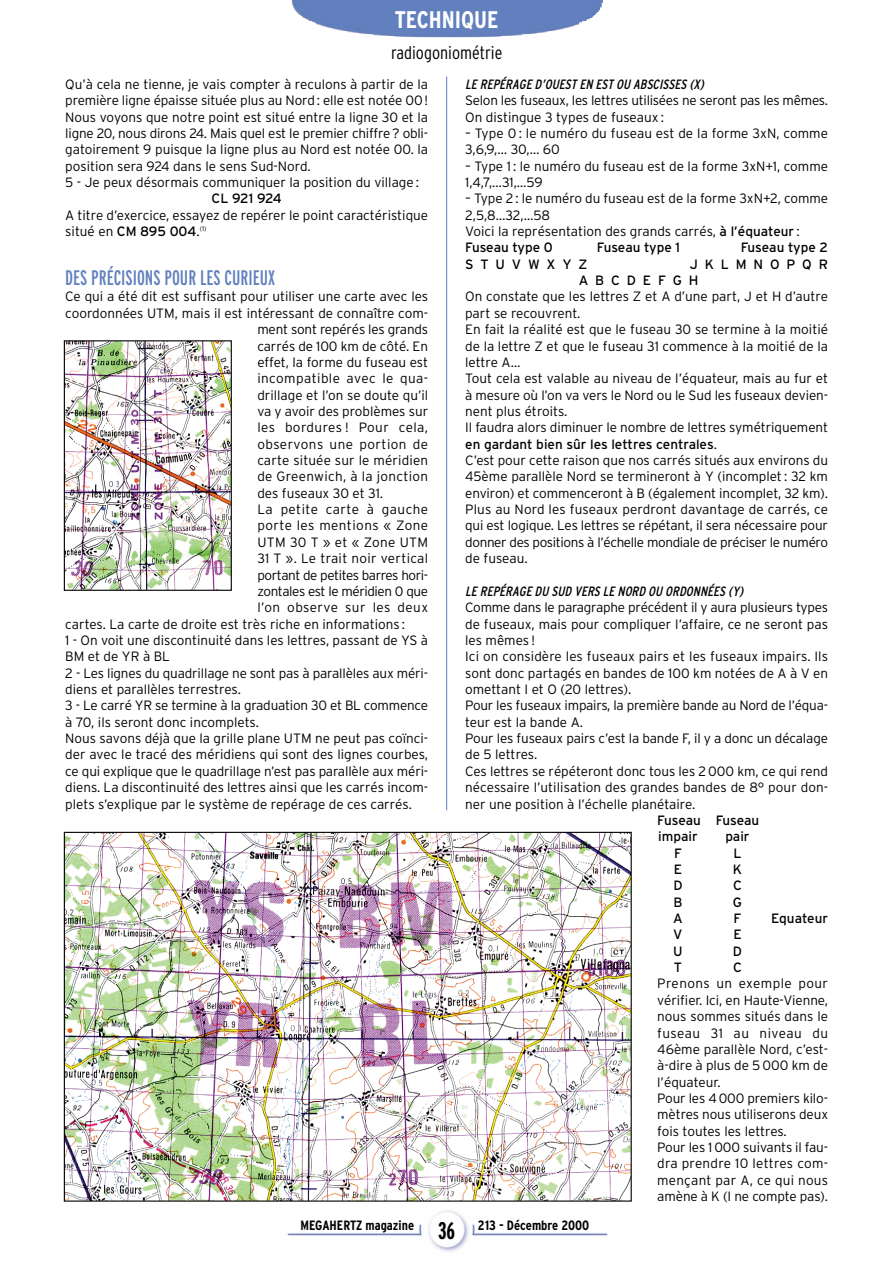
<style>
.page{position:relative;width:893px;height:1262px;background:#fff}
.page>*{position:absolute;margin:0;border:0;box-sizing:border-box;transform-origin:0 0}
.t1{font:700 condensed 24px "Interstate";color:#fff}
.t2{font:700 extra-condensed 24px "Interstate";color:#000}
.t3{font:extra-condensed 21px "Interstate";color:#6180be}
.t4{font:300 condensed 18px "Interstate";color:#000}
.t5{font:300 13.5px/16.4px "Interstate";color:#000}
.t6{font:300 13.5px "Interstate";letter-spacing:.03em;color:#000}
.t7{font:13.5px/16.4px "Interstate";color:#000}
.t8{font:300 13.5px/16.4px "Interstate";letter-spacing:-.02em;color:#000}
.t9{font:italic condensed 13.5px "Interstate";color:#000}
.t10{font:300 13.5px "Interstate";letter-spacing:.025em;color:#000}
.t11{font:300 13.5px "Interstate";letter-spacing:-.03em;color:#000}
.t12{font:700 condensed 13.5px "Interstate";color:#000}
.s1{font-weight:400}
</style>
<div class="page">
<img style="left:291px;top:0;width:312px;height:38px">
<img style="left:285px;top:1210px;width:324px;height:42px">
<hr style="left:446px;top:76px;width:1px;height:734px;background:#6180be">
<img style="left:66px;top:342px;width:164px;height:247px">
<div style="left:64px;top:340px;width:168px;height:251px;border:1px solid #000"></div>
<img style="left:66px;top:833px;width:563px;height:366px">
<h1 class="t1" style="left:395px;top:10px;width:105px">TECHNIQUE</h1>
<h3 class="t4" style="left:391px;top:46px;width:113px">radiogoniométrie</h3>
<p class="t5" style="left:65px;top:77px;width:364px">Qu’à cela ne tienne, je vais compter à reculons à partir de la première ligne épaisse située plus au Nord : elle est notée 00 !<br>Nous voyons que notre point est situé entre la ligne 30 et la ligne 20, nous dirons 24. Mais quel est le premier chiffre ? obli&shy;gatoirement 9 puisque la ligne plus au Nord est notée 00. la position sera 924 dans le sens Sud-Nord.<br>5 - Je peux désormais communiquer la position du village :</p>
<p class="t7" style="left:212px;top:192px;width:72px">CL 921 924</p>
<p class="t5" style="left:65px;top:208px;width:364px">A titre d’exercice, essayez de repérer le point caractéristique situé en <span class="s1">CM 895 004</span>.<sup>(1)</sup></p>
<h2 class="t3" style="left:65px;top:270px;width:211px">DES PRÉCISIONS POUR LES CURIEUX</h2>
<p class="t5" style="left:65px;top:290px;width:364px">Ce qui a été dit est suffisant pour utiliser une carte avec les</p>
<p class="t5" style="left:65px;top:306px;width:364px">coordonnées UTM, mais il est intéressant de connaître com-</p>
<p class="t5" style="left:257px;top:323px;width:172px">ment sont repérés les grands</p>
<p class="t5" style="left:257px;top:339px;width:172px">carrés de 100 km de côté. En</p>
<p class="t5" style="left:257px;top:355px;width:172px">effet, la forme du fuseau est</p>
<p class="t6" style="left:257px;top:373px;width:172px">incompatible avec le qua-</p>
<p class="t5" style="left:257px;top:388px;width:172px">drillage et l’on se doute qu’il</p>
<p class="t5" style="left:257px;top:404px;width:172px">va y avoir des problèmes sur</p>
<p class="t6" style="left:257px;top:422px;width:172px">les bordures ! Pour cela,</p>
<p class="t6" style="left:257px;top:439px;width:172px">observons une portion de</p>
<p class="t5" style="left:257px;top:453px;width:172px">carte située sur le méridien</p>
<p class="t10" style="left:257px;top:471px;width:172px">de Greenwich, à la jonction</p>
<p class="t5" style="left:257px;top:486px;width:127px">des fuseaux 30 et 31.</p>
<p class="t6" style="left:257px;top:504px;width:172px">La petite carte à gauche</p>
<p class="t6" style="left:257px;top:520px;width:172px">porte les mentions « Zone</p>
<p class="t10" style="left:257px;top:537px;width:172px">UTM 30 T » et « Zone UTM</p>
<p class="t10" style="left:257px;top:553px;width:172px">31 T ». Le trait noir vertical</p>
<p class="t11" style="left:257px;top:570px;width:172px">portant de petites barres hori-</p>
<p class="t11" style="left:257px;top:586px;width:172px">zontales est le méridien 0 que</p>
<p class="t6" style="left:257px;top:602px;width:172px">l’on observe sur les deux</p>
<p class="t5" style="left:65px;top:617px;width:341px">cartes. La carte de droite est très riche en informations :</p>
<p class="t5" style="left:65px;top:633px;width:364px">1 - On voit une discontinuité dans les lettres, passant de YS à</p>
<p class="t5" style="left:65px;top:650px;width:106px">BM et de YR à BL</p>
<p class="t5" style="left:65px;top:666px;width:364px">2 - Les lignes du quadrillage ne sont pas à parallèles aux méri-</p>
<p class="t5" style="left:65px;top:682px;width:177px">diens et parallèles terrestres.</p>
<p class="t5" style="left:65px;top:699px;width:364px">3 - Le carré YR se termine à la graduation 30 et BL commence</p>
<p class="t5" style="left:65px;top:715px;width:195px">à 70, ils seront donc incomplets.</p>
<p class="t5" style="left:65px;top:731px;width:364px">Nous savons déjà que la grille plane UTM ne peut pas coïnci-</p>
<p class="t5" style="left:65px;top:748px;width:364px">der avec le tracé des méridiens qui sont des lignes courbes,</p>
<p class="t5" style="left:65px;top:764px;width:364px">ce qui explique que le quadrillage n’est pas parallèle aux méri-</p>
<p class="t5" style="left:65px;top:780px;width:364px">diens. La discontinuité des lettres ainsi que les carrés incom-</p>
<p class="t5" style="left:65px;top:797px;width:348px">plets s’explique par le système de repérage de ces carrés.</p>
<p class="t9" style="left:465px;top:79px;width:243px">LE REPÉRAGE D’OUEST EN EST OU ABSCISSES (X)</p>
<p class="t8" style="left:465px;top:94px;width:364px">Selon les fuseaux, les lettres utilisées ne seront pas les mêmes.<br>On distingue 3 types de fuseaux :</p>
<p class="t5" style="left:465px;top:126px;width:364px">– Type 0 : le numéro du fuseau est de la forme 3xN, comme<br>3,6,9,… 30,… 60</p>
<p class="t5" style="left:465px;top:159px;width:364px">– Type 1 : le numéro du fuseau est de la forme 3xN+1, comme<br>1,4,7,…31,…59</p>
<p class="t5" style="left:465px;top:192px;width:364px">– Type 2 : le numéro du fuseau est de la forme 3xN+2, comme 2,5,8…32,…58<br>Voici la représentation des grands carrés, <span class="s1">à l’équateur</span> :<br><span class="s1">Fuseau type 0</span></p>
<p class="t7" style="left:597px;top:241px;width:85px">Fuseau type 1</p>
<p class="t7" style="left:740px;top:241px;width:89px">Fuseau type 2</p>
<p class="t7" style="left:578px;top:257px;width:251px;text-indent:111px">J K L M N O P Q R<br>A B C D E F G H</p>
<p class="t5" style="left:465px;top:290px;width:364px">On constate que les lettres Z et A d’une part, J et H d’autre part se recouvrent.<br>En fait la réalité est que le fuseau 30 se termine à la moitié de la lettre Z et que le fuseau 31 commence à la moitié de la lettre A…<br>Tout cela est valable au niveau de l’équateur, mais au fur et à mesure où l’on va vers le Nord ou le Sud les fuseaux devien&shy;nent plus étroits.<br>Il faudra alors diminuer le nombre de lettres symétriquement <span class="s1">en gardant bien sûr les lettres centrales</span>.<br>C’est pour cette raison que nos carrés situés aux environs du 45ème parallèle Nord se termineront à Y (incomplet : 32 km environ) et commenceront à B (également incomplet, 32 km).<br>Plus au Nord les fuseaux perdront davantage de carrés, ce qui est logique. Les lettres se répétant, il sera nécessaire pour donner des positions à l’échelle mondiale de préciser le numéro de fuseau.</p>
<p class="t9" style="left:465px;top:586px;width:282px">LE REPÉRAGE DU SUD VERS LE NORD OU ORDONNÉES (Y)</p>
<p class="t5" style="left:465px;top:601px;width:364px">Comme dans le paragraphe précédent il y aura plusieurs types de fuseaux, mais pour compliquer l’affaire, ce ne seront pas les mêmes !<br>Ici on considère les fuseaux pairs et les fuseaux impairs. Ils sont donc partagés en bandes de 100 km notées de A à V en omettant I et O (20 lettres).<br>Pour les fuseaux impairs, la première bande au Nord de l’équa&shy;teur est la bande A.<br>Pour les fuseaux pairs c’est la bande F, il y a donc un décalage de 5 lettres.<br>Ces lettres se répéteront donc tous les 2 000 km, ce qui rend nécessaire l’utilisation des grandes bandes de 8° pour don&shy;ner une position à l’échelle planétaire.</p>
<p class="t7" style="left:657px;top:813px;width:103px">Fuseau Fuseau impair</p>
<p class="t7" style="left:465px;top:257px;width:124px">S T U V W X Y Z</p>
<p class="t7" style="left:725px;top:829px;width:26px">pair</p>
<p class="t7" style="left:674px;top:846px;width:9px">F</p>
<p class="t7" style="left:733px;top:846px;width:10px">L</p>
<p class="t7" style="left:673px;top:862px;width:10px">E</p>
<p class="t7" style="left:732px;top:862px;width:11px">K</p>
<p class="t7" style="left:673px;top:878px;width:11px">D</p>
<p class="t7" style="left:733px;top:878px;width:10px">C</p>
<p class="t7" style="left:673px;top:895px;width:11px">B</p>
<p class="t7" style="left:733px;top:895px;width:11px">G</p>
<p class="t7" style="left:673px;top:911px;width:11px">A</p>
<p class="t7" style="left:733px;top:911px;width:9px">F</p>
<p class="t7" style="left:771px;top:911px;width:58px">Equateur</p>
<p class="t7" style="left:673px;top:928px;width:11px">V</p>
<p class="t7" style="left:733px;top:928px;width:10px">E</p>
<p class="t7" style="left:673px;top:944px;width:11px">U</p>
<p class="t7" style="left:733px;top:944px;width:11px">D</p>
<p class="t7" style="left:673px;top:960px;width:10px">T</p>
<p class="t7" style="left:733px;top:960px;width:10px">C</p>
<p class="t5" style="left:657px;top:977px;width:172px">Prenons un exemple pour vérifier. Ici, en Haute-Vienne, nous sommes situés dans le fuseau 31 au niveau du<br>46ème parallèle Nord, c’est&shy;à-dire à plus de 5 000 km de l’équateur.<br>Pour les 4 000 premiers kilo&shy;mètres nous utiliserons deux fois toutes les lettres.<br>Pour les 1 000 suivants il fau&shy;dra prendre 10 lettres com&shy;mençant par A, ce qui nous amène à K (I ne compte pas).</p>
<p class="t12" style="left:300px;top:1220px;width:115px">MEGAHERTZ magazine</p>
<p class="t12" style="left:478px;top:1220px;width:113px">213 - Décembre 2000</p>
<h1 class="t2" style="left:438px;top:1221px;width:18px">36</h1>
</div>
